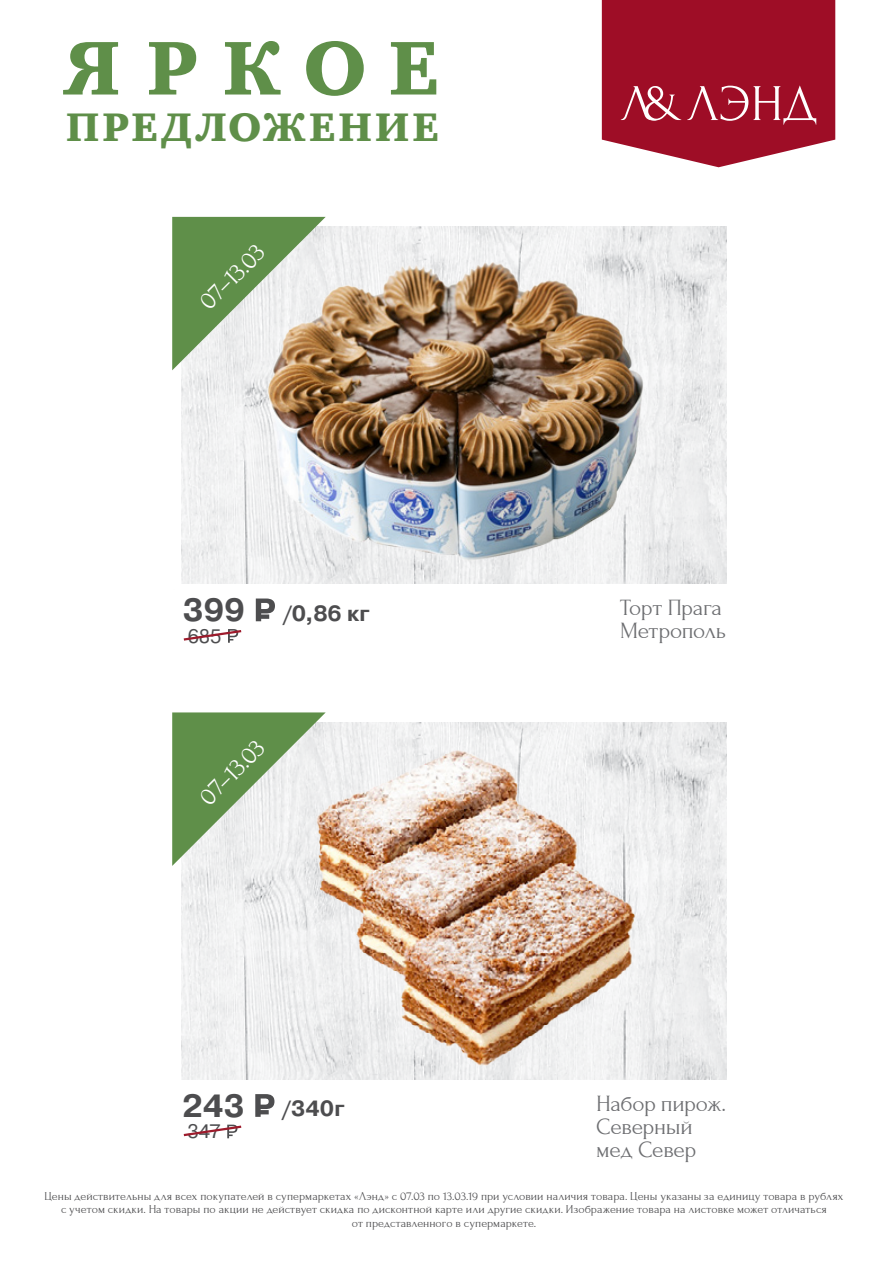
<style>
.page{position:relative;width:893px;height:1263px;background:#fff}
.page>*{position:absolute;margin:0;border:0;box-sizing:border-box;transform-origin:0 0}
.t1{font:78.15px "Charter Black C";letter-spacing:.305em;color:#5f8f49}
.t2{font:40.95px "Charter Black C";letter-spacing:.075em;color:#5f8f49}
.t3{font:25.5px "Forum";color:#fff}
.t4{font:23.25px/23px "Forum";letter-spacing:-.015em;color:#6d6e71}
.t5{font:700 22.05px "Pragmatica";letter-spacing:.005em;color:#4d4d4f}
.t6{font:19.5px "Pragmatica";letter-spacing:-.005em;color:#4d4d4f}
.t7{font:12px/13.5px "Forum";letter-spacing:.005em;color:#4d4d4f;text-align:center}
.s1{font-size:32.1px}
</style>
<div class="page">
<svg style="left:602px;top:0;width:233px;height:167px;background:#a9293f"></svg>
<img style="left:715px;top:227px;width:11px;height:357px">
<img style="left:182px;top:722px;width:544px;height:357px">
<img style="left:285px;top:748px;width:385px;height:320px">
<img style="left:172px;top:216px;width:543px;height:368px">
<svg style="left:256px;top:598px;width:19px;height:23px"></svg>
<svg style="left:183px;top:629px;width:59px;height:14px"></svg>
<svg style="left:172px;top:217px;width:154px;height:153px"></svg>
<svg style="left:255px;top:1094px;width:19px;height:23px"></svg>
<svg style="left:183px;top:1124px;width:59px;height:14px"></svg>
<svg style="left:172px;top:712px;width:154px;height:154px"></svg>
<h1 class="t1" style="left:63px;top:24px;width:377px">ЯРКОЕ</h1>
<h2 class="t2" style="left:66px;top:104px;width:374px">ПРЕДЛОЖЕНИЕ</h2>
<h3 class="t3" style="left:194px;top:296px;width:83px;rotate:-45deg">07–13.03</h3>
<h3 class="t5" style="left:183px;top:599px;width:188px"><span class="s1">399</span> /0,86 кг</h3>
<h3 class="t6" style="left:188px;top:624px;width:35px">685</h3>
<h3 class="t3" style="left:194px;top:791px;width:83px;rotate:-45deg">07–13.03</h3>
<h3 class="t5" style="left:182px;top:1094px;width:164px"><span class="s1">243</span> /340г</h3>
<h3 class="t6" style="left:187px;top:1119px;width:35px">347</h3>
<h3 class="t4" style="left:620px;top:596px;width:108px">Торт Прага<br>Метрополь</h3>
<h3 class="t4" style="left:596px;top:1092px;width:132px">Набор пирож.<br>Северный мед Север</h3>
<p class="t7" style="left:45px;top:1189px;width:800px">Цены действительны для всех покупателей в супермаркетах «Лэнд» с 07.03 по 13.03.19 при условии наличия товара. Цены указаны за единицу товара в рублях с учетом скидки. На товары по акции не действует скидка по дисконтной карте или другие скидки. Изображение товара на листовке может отличаться<br>от представленного в супермаркете.</p>
</div>
